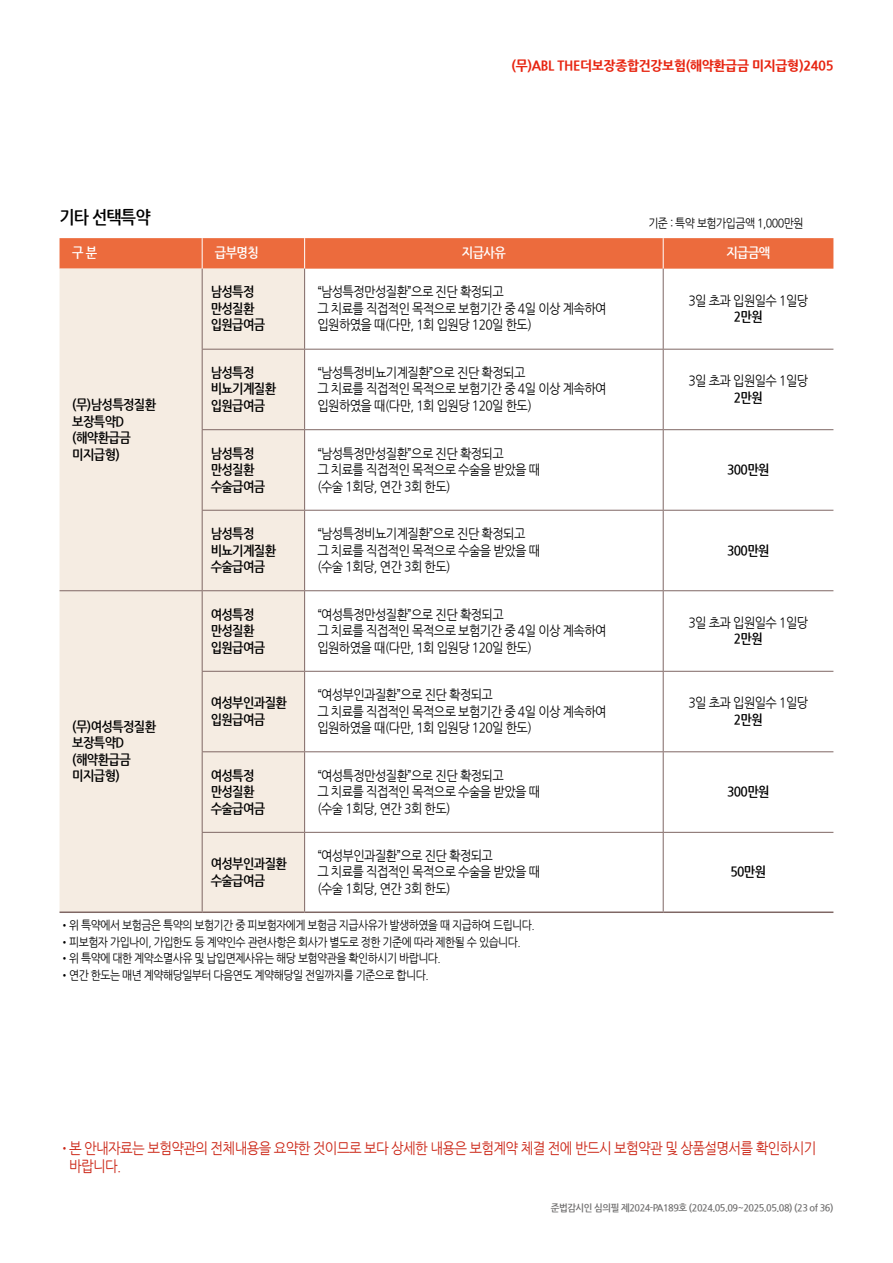
<style>
.page{position:relative;width:893px;height:1263px;background:#fff}
.page>*{position:absolute;margin:0;border:0;box-sizing:border-box;transform-origin:0 0}
.t1{font:700 18px "Nanum Gothic";letter-spacing:-.05em;color:#000;scale:.9 1}
.t2{font:15px/18px "Nanum Gothic";letter-spacing:-.05em;color:#cb2414;scale:.9 1}
.t3{font:13.5px/16.5px "Nanum Gothic";letter-spacing:-.05em;color:#000;scale:.9 1}
.t4{font:700 13.5px/16.5px "Nanum Gothic";letter-spacing:-.05em;color:#000;scale:.9 1}
.t5{font:800 13.5px "Nanum Gothic";letter-spacing:-.025em;color:#e72410;scale:.95 1}
.t6{font:700 13.5px "Nanum Gothic";letter-spacing:-.05em;color:#fff;scale:.9 1}
.t7{font:12px "Nanum Gothic";letter-spacing:-.05em;color:#000;scale:.9 1}
.t8{font:700 9.75px "Nanum Gothic";letter-spacing:-.05em;color:#727171;scale:.95 1}
.s1{font-size:12px}
</style>
<div class="page">
<svg style="left:60px;top:238px;width:773px;height:31px;background:#ec6d40"></svg>
<div style="left:60px;top:269px;width:244px;height:642px;background:#f5ece2"></div>
<hr style="left:202px;top:238px;width:1px;height:31px;background:#fff">
<hr style="left:304px;top:238px;width:1px;height:31px;background:#fff">
<hr style="left:202px;top:833px;width:1px;height:78px;background:#7f6764">
<hr style="left:304px;top:833px;width:1px;height:78px;background:#7f6764">
<hr style="left:663px;top:833px;width:1px;height:78px;background:#7f6764">
<hr style="left:663px;top:238px;width:1px;height:31px;background:#fff">
<hr style="left:60px;top:911px;width:142px;height:2px;background:#7f6764">
<hr style="left:202px;top:911px;width:103px;height:2px;background:#7f6764">
<hr style="left:305px;top:911px;width:358px;height:2px;background:#7f6764">
<hr style="left:663px;top:911px;width:170px;height:2px;background:#7f6764">
<hr style="left:202px;top:269px;width:1px;height:80px;background:#7f6764">
<hr style="left:304px;top:269px;width:1px;height:80px;background:#7f6764">
<hr style="left:663px;top:269px;width:1px;height:80px;background:#7f6764">
<hr style="left:202px;top:349px;width:103px;height:1px;background:#7f6764">
<hr style="left:202px;top:350px;width:1px;height:79px;background:#7f6764">
<hr style="left:305px;top:349px;width:358px;height:1px;background:#7f6764">
<hr style="left:304px;top:350px;width:1px;height:79px;background:#7f6764">
<hr style="left:663px;top:349px;width:170px;height:1px;background:#7f6764">
<hr style="left:663px;top:350px;width:1px;height:79px;background:#7f6764">
<hr style="left:202px;top:429px;width:103px;height:1px;background:#7f6764">
<hr style="left:202px;top:430px;width:1px;height:80px;background:#7f6764">
<hr style="left:305px;top:429px;width:358px;height:1px;background:#7f6764">
<hr style="left:304px;top:430px;width:1px;height:80px;background:#7f6764">
<hr style="left:663px;top:429px;width:170px;height:1px;background:#7f6764">
<hr style="left:663px;top:430px;width:1px;height:80px;background:#7f6764">
<hr style="left:202px;top:510px;width:103px;height:1px;background:#7f6764">
<hr style="left:202px;top:511px;width:1px;height:79px;background:#7f6764">
<hr style="left:305px;top:510px;width:358px;height:1px;background:#7f6764">
<hr style="left:304px;top:511px;width:1px;height:79px;background:#7f6764">
<hr style="left:663px;top:510px;width:170px;height:1px;background:#7f6764">
<hr style="left:663px;top:511px;width:1px;height:79px;background:#7f6764">
<hr style="left:60px;top:590px;width:142px;height:1px;background:#7f6764">
<hr style="left:202px;top:590px;width:103px;height:1px;background:#7f6764">
<hr style="left:202px;top:591px;width:1px;height:80px;background:#7f6764">
<hr style="left:305px;top:590px;width:358px;height:1px;background:#7f6764">
<hr style="left:304px;top:591px;width:1px;height:80px;background:#7f6764">
<hr style="left:663px;top:590px;width:170px;height:1px;background:#7f6764">
<hr style="left:663px;top:591px;width:1px;height:80px;background:#7f6764">
<hr style="left:202px;top:671px;width:103px;height:1px;background:#7f6764">
<hr style="left:202px;top:672px;width:1px;height:79px;background:#7f6764">
<hr style="left:305px;top:671px;width:358px;height:1px;background:#7f6764">
<hr style="left:304px;top:672px;width:1px;height:79px;background:#7f6764">
<hr style="left:663px;top:671px;width:170px;height:1px;background:#7f6764">
<hr style="left:663px;top:672px;width:1px;height:79px;background:#7f6764">
<hr style="left:202px;top:751px;width:103px;height:1px;background:#7f6764">
<hr style="left:202px;top:752px;width:1px;height:80px;background:#7f6764">
<hr style="left:305px;top:751px;width:358px;height:1px;background:#7f6764">
<hr style="left:304px;top:752px;width:1px;height:80px;background:#7f6764">
<hr style="left:663px;top:751px;width:170px;height:1px;background:#7f6764">
<hr style="left:663px;top:752px;width:1px;height:80px;background:#7f6764">
<hr style="left:202px;top:832px;width:103px;height:1px;background:#7f6764">
<hr style="left:305px;top:832px;width:358px;height:1px;background:#7f6764">
<hr style="left:663px;top:832px;width:170px;height:1px;background:#7f6764">
<p class="t5" style="left:511px;top:59px;width:340px">(무)ABL THE더보장종합건강보험(해약환급금 미지급형)2405</p>
<h1 class="t1" style="left:60px;top:208px;width:103px">기타 선택특약</h1>
<p class="t7" style="left:648px;top:217px;width:174px">기준 : 특약 보험가입금액 1,000만원</p>
<p class="t6" style="left:72px;top:246px;width:29px">구 분</p>
<p class="t6" style="left:215px;top:246px;width:50px">급부명칭</p>
<p class="t6" style="left:462px;top:246px;width:50px">지급사유</p>
<p class="t6" style="left:726px;top:246px;width:50px">지급금액</p>
<p class="t4" style="left:72px;top:397px;width:95px">(무)남성특정질환 보장특약D (해약환급금 미지급형)</p>
<p class="t4" style="left:72px;top:718px;width:95px">(무)여성특정질환 보장특약D (해약환급금 미지급형)</p>
<p class="t4" style="left:211px;top:284px;width:62px">남성특정 만성질환 입원급여금</p>
<p class="t3" style="left:317px;top:284px;width:323px">“남성특정만성질환”으로 진단 확정되고<br>그 치료를 직접적인 목적으로 보험기간 중 4일 이상 계속하여 입원하였을 때(다만, 1회 입원당 120일 한도)</p>
<p class="t3" style="left:688px;top:292px;width:135px">3일 초과 입원일수 1일당</p>
<p class="t4" style="left:734px;top:309px;width:34px">2만원</p>
<p class="t4" style="left:211px;top:365px;width:74px">남성특정 비뇨기계질환 입원급여금</p>
<p class="t3" style="left:317px;top:365px;width:323px">“남성특정비뇨기계질환”으로 진단 확정되고<br>그 치료를 직접적인 목적으로 보험기간 중 4일 이상 계속하여 입원하였을 때(다만, 1회 입원당 120일 한도)</p>
<p class="t3" style="left:688px;top:373px;width:135px">3일 초과 입원일수 1일당</p>
<p class="t4" style="left:734px;top:389px;width:34px">2만원</p>
<p class="t4" style="left:211px;top:445px;width:62px">남성특정 만성질환 수술급여금</p>
<p class="t3" style="left:317px;top:445px;width:249px">“남성특정만성질환”으로 진단 확정되고<br>그 치료를 직접적인 목적으로 수술을 받았을 때 (수술 1회당, 연간 3회 한도)</p>
<p class="t4" style="left:211px;top:526px;width:74px">남성특정 비뇨기계질환 수술급여금</p>
<p class="t3" style="left:317px;top:526px;width:249px">“남성특정비뇨기계질환”으로 진단 확정되고 그 치료를 직접적인 목적으로 수술을 받았을 때 (수술 1회당, 연간 3회 한도)</p>
<p class="t4" style="left:727px;top:462px;width:49px">300만원</p>
<p class="t4" style="left:727px;top:542px;width:49px">300만원</p>
<p class="t4" style="left:211px;top:606px;width:62px">여성특정 만성질환 입원급여금</p>
<p class="t3" style="left:317px;top:606px;width:323px">“여성특정만성질환”으로 진단 확정되고<br>그 치료를 직접적인 목적으로 보험기간 중 4일 이상 계속하여 입원하였을 때(다만, 1회 입원당 120일 한도)</p>
<p class="t3" style="left:688px;top:614px;width:135px">3일 초과 입원일수 1일당</p>
<p class="t4" style="left:734px;top:631px;width:34px">2만원</p>
<p class="t4" style="left:211px;top:695px;width:86px">여성부인과질환 입원급여금</p>
<p class="t3" style="left:317px;top:687px;width:323px">“여성부인과질환”으로 진단 확정되고<br>그 치료를 직접적인 목적으로 보험기간 중 4일 이상 계속하여 입원하였을 때(다만, 1회 입원당 120일 한도)</p>
<p class="t3" style="left:688px;top:695px;width:135px">3일 초과 입원일수 1일당</p>
<p class="t4" style="left:734px;top:711px;width:34px">2만원</p>
<p class="t4" style="left:211px;top:767px;width:62px">여성특정 만성질환 수술급여금</p>
<p class="t3" style="left:317px;top:767px;width:249px">“여성특정만성질환”으로 진단 확정되고<br>그 치료를 직접적인 목적으로 수술을 받았을 때 (수술 1회당, 연간 3회 한도)</p>
<p class="t4" style="left:211px;top:856px;width:86px">여성부인과질환 수술급여금</p>
<p class="t3" style="left:317px;top:848px;width:249px">“여성부인과질환”으로 진단 확정되고<br>그 치료를 직접적인 목적으로 수술을 받았을 때 (수술 1회당, 연간 3회 한도)</p>
<p class="t4" style="left:727px;top:784px;width:49px">300만원</p>
<p class="t4" style="left:730px;top:864px;width:41px">50만원</p>
<p class="t7" style="left:60px;top:919px;width:530px">•위 특약에서 보험금은 특약의 보험기간 중 피보험자에게 보험금 지급사유가 발생하였을 때 지급하여 드립니다.</p>
<p class="t7" style="left:60px;top:936px;width:514px">•피보험자 가입나이, 가입한도 등 계약인수 관련사항은 회사가 별도로 정한 기준에 따라 제한될 수 있습니다.</p>
<p class="t7" style="left:60px;top:952px;width:425px">•위 특약에 대한 계약소멸사유 및 납입면제사유는 해당 보험약관을 확인하시기 바랍니다.</p>
<p class="t7" style="left:60px;top:969px;width:412px">•연간 한도는 매년 계약해당일부터 다음연도 계약해당일 전일까지를 기준으로 합니다.</p>
<p class="t2" style="left:69px;top:1139px;width:832px;text-indent:-10px"><span class="s1">•</span>본 안내자료는 보험약관의 전체내용을 요약한 것이므로 보다 상세한 내용은 보험계약 체결 전에 반드시 보험약관 및 상품설명서를 확인하시기 바랍니다.</p>
<p class="t8" style="left:551px;top:1203px;width:299px">준법감시인 심의필 제2024-PA189호 (2024.05.09~2025.05.08) (23 of 36)</p>
</div>
